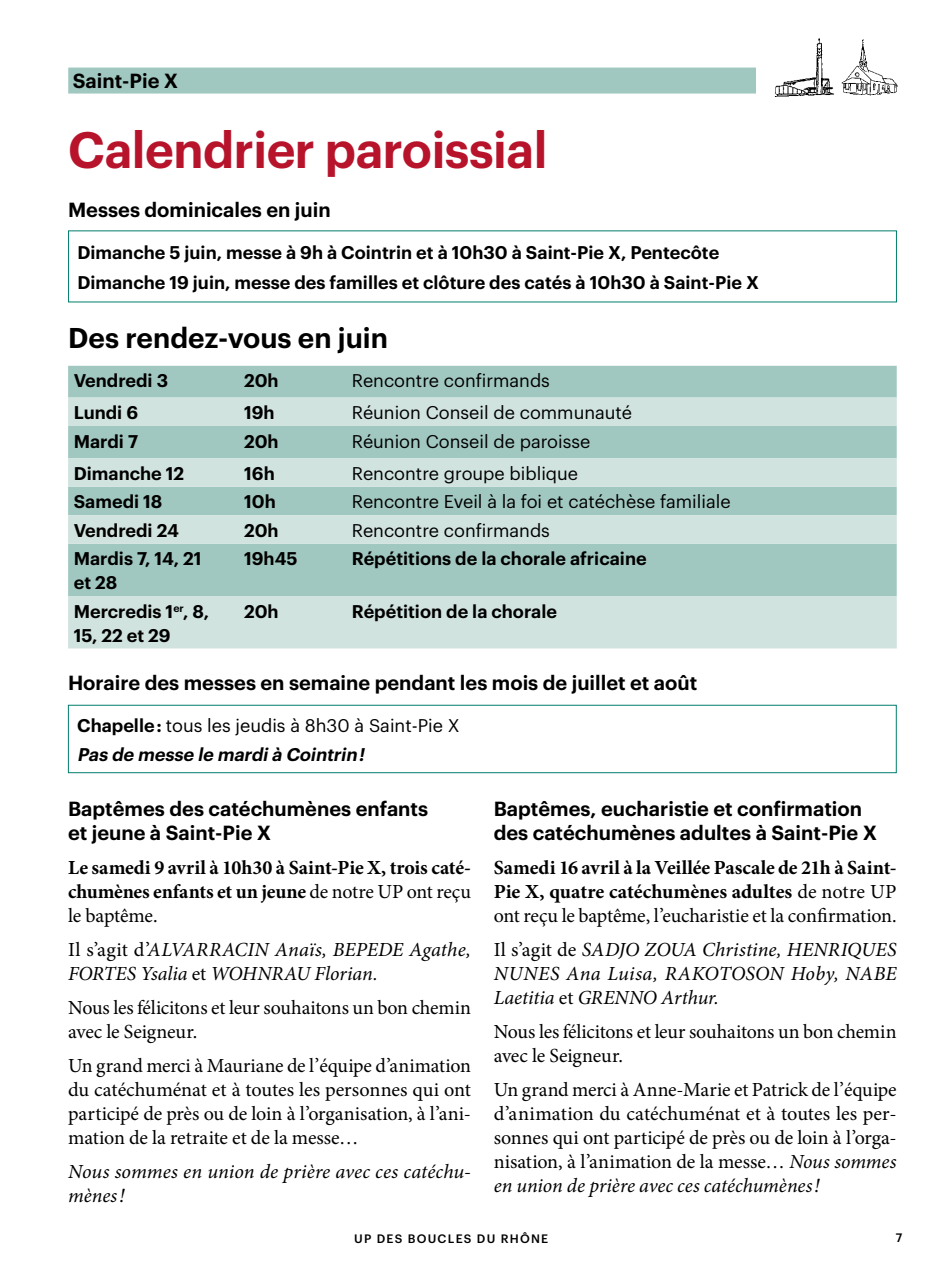
<style>
.page{position:relative;width:942px;height:1276px;background:#fff}
.page>*{position:absolute;margin:0;border:0;box-sizing:border-box;transform-origin:0 0}
.t1{font:600 50px "Graphik";letter-spacing:-.01em;color:#b7142c}
.t2{font:600 28px "Graphik";color:#000}
.t3{font:20px/24px "Minion Pro";letter-spacing:-.01em;color:#000}
.t4{font:700 20px/24px "Minion Pro";letter-spacing:-.005em;color:#000;text-align:justify}
.t5{font:italic 20px/24px "Minion Pro";color:#000}
.t6{font:600 20px/24px "Graphik";color:#000}
.t7{font:600 18px/24px "Graphik";color:#000}
.t8{font:18px/29.6px "Graphik";color:#000}
.t9{font:500 12px "Graphik";letter-spacing:.105em;color:#000}
.s1{font-weight:600}
.s2{font-weight:600;font-style:italic}
.s3{font-weight:400}
.s4{font-style:normal}
.s5{font-style:italic}
</style>
<div class="page">
<div style="left:68px;top:68px;width:687px;height:26px;background:#a1c8c0"></div>
<img style="left:775px;top:38px;width:59px;height:58px">
<img style="left:841px;top:39px;width:57px;height:57px">
<div style="left:68px;top:366px;width:828px;height:31px;background:#a1c8c0"></div>
<svg style="left:68px;top:397px;width:828px;height:251px;fill:#d0e3df"></svg>
<div style="left:68px;top:705px;width:828px;height:68px;border:1px solid #007e6c"></div>
<p class="t6" style="left:73px;top:67px;width:107px">Saint-Pie X</p>
<h1 class="t1" style="left:68px;top:112px;width:480px">Calendrier paroissial</h1>
<p class="t6" style="left:68px;top:196px;width:264px">Messes dominicales en juin</p>
<p class="t7" style="left:77px;top:236px;width:682px;line-height:29.6px">Dimanche 5 juin, messe à 9h à Cointrin et à 10h30 à Saint-Pie X, Pentecôte<br>Dimanche 19 juin, messe des familles et clôture des catés à 10h30 à Saint-Pie X</p>
<h2 class="t2" style="left:68px;top:316px;width:321px">Des rendez-vous en juin</h2>
<p class="t7" style="left:74px;top:367px;width:96px">Vendredi 3</p>
<p class="t7" style="left:244px;top:367px;width:36px">20h</p>
<p class="t8" style="left:352px;top:364px;width:199px">Rencontre confirmands</p>
<p class="t7" style="left:74px;top:399px;width:66px">Lundi 6</p>
<p class="t7" style="left:244px;top:399px;width:32px">19h</p>
<p class="t8" style="left:352px;top:396px;width:281px">Réunion Conseil de communauté</p>
<p class="t7" style="left:74px;top:427px;width:66px">Mardi 7</p>
<p class="t7" style="left:244px;top:427px;width:36px">20h</p>
<p class="t8" style="left:352px;top:425px;width:240px">Réunion Conseil de paroisse</p>
<p class="t7" style="left:74px;top:460px;width:112px">Dimanche 12</p>
<p class="t7" style="left:244px;top:460px;width:32px">16h</p>
<p class="t8" style="left:352px;top:457px;width:227px">Rencontre groupe biblique</p>
<p class="t7" style="left:74px;top:488px;width:90px">Samedi 18</p>
<p class="t7" style="left:244px;top:488px;width:33px">10h</p>
<p class="t8" style="left:352px;top:485px;width:380px">Rencontre Eveil à la foi et catéchèse familiale</p>
<p class="t7" style="left:74px;top:517px;width:106px">Vendredi 24</p>
<p class="t7" style="left:244px;top:517px;width:36px">20h</p>
<p class="t8" style="left:352px;top:514px;width:199px">Rencontre confirmands</p>
<p class="t7" style="left:74px;top:545px;width:129px">Mardis 7, 14, 21 et 28</p>
<p class="t7" style="left:244px;top:545px;width:55px">19h45</p>
<p class="t7" style="left:352px;top:545px;width:296px">Répétitions de la chorale africaine</p>
<p class="t7" style="left:74px;top:597px;width:137px">Mercredis 1<sup>er</sup>, 8,<br>15, 22 et 29</p>
<p class="t7" style="left:244px;top:597px;width:36px">20h</p>
<p class="t7" style="left:352px;top:597px;width:206px">Répétition de la chorale</p>
<p class="t6" style="left:68px;top:669px;width:630px">Horaire des messes en semaine pendant les mois de juillet et août</p>
<p class="t8" style="left:77px;top:708px;width:384px"><span class="s1">Chapelle :</span> tous les jeudis à 8h30 à Saint-Pie X<br><span class="s2">Pas de messe le mardià Cointrin !</span></p>
<p class="t6" style="left:68px;top:795px;width:361px">Baptêmes des catéchumènes enfants et jeune à Saint-Pie X</p>
<p class="t4" style="left:68px;top:855px;width:404px">Le samedi 9 avril à 10h30 à Saint-Pie X, trois caté&shy;chumènes enfants et un jeune <span class="s3">de notre UP ont reçu le baptême.</span></p>
<p class="t5" style="left:68px;top:937px;width:404px"><span class="s4">Il s’agit d’</span>ALVARRACIN Anaïs, BEPEDE Agathe,<br>FORTES Ysalia <span class="s4">et</span> WOHNRAU Florian.</p>
<p class="t3" style="left:68px;top:995px;width:404px">Nous les félicitons et leur souhaitons un bon chemin avec le Seigneur.</p>
<p class="t3" style="left:68px;top:1053px;width:404px;text-align:justify">Un grand merci à Mauriane de l’équipe d’animation du catéchuménat et à toutes les personnes qui ont participé de près ou de loin à l’organisation, à l’ani&shy;mation de la retraite et de la messe…</p>
<p class="t5" style="left:68px;top:1159px;width:404px">Nous sommes en union de prière avec ces catéchu&shy;mènes!</p>
<p class="t6" style="left:493px;top:795px;width:385px">Baptêmes, eucharistie et confirmation des catéchumènes adultes à Saint-Pie X</p>
<p class="t4" style="left:493px;top:855px;width:404px">Samedi 16 avril à la Veillée Pascale de 21h à Saint-Pie X, quatre catéchumènes adultes <span class="s3">de notre UP ont reçu le baptême, l’eucharistie et la confirmation.</span></p>
<p class="t5" style="left:493px;top:937px;width:404px;text-align:justify"><span class="s4">Il s’agit de</span> SADJO ZOUA Christine, HENRIQUES NUNES Ana Luisa, RAKOTOSON Hoby, NABE Laetitia <span class="s4">et</span> GRENNO Arthur.</p>
<p class="t3" style="left:493px;top:1019px;width:404px">Nous les félicitons et leur souhaitons un bon chemin avec le Seigneur.</p>
<p class="t3" style="left:493px;top:1077px;width:404px;text-align:justify">Un grand merci à Anne-Marie et Patrick de l’équipe d’animation du catéchuménat et à toutes les per&shy;sonnes qui ont participé de près ou de loin à l’orga&shy;nisation, à l’animation de la messe… <span class="s5">Nous sommes en union de prière avec ces catéchumènes!</span></p>
<p class="t9" style="left:354px;top:1229px;width:196px">UP DES BOUCLES DU RHÔNE</p>
<p class="t9" style="left:895px;top:1228px;width:8px">7</p>
</div>
